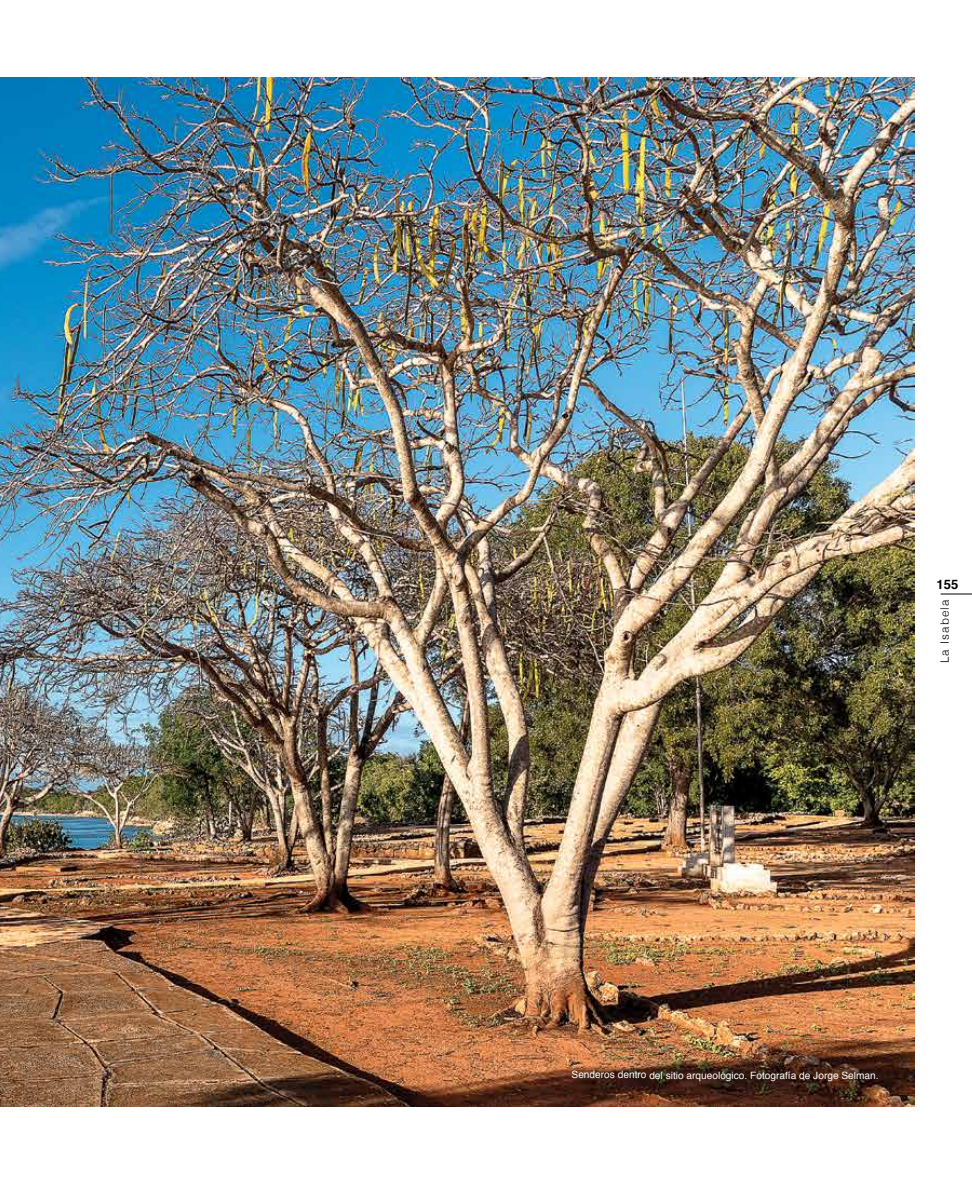
<style>
.page{position:relative;width:972px;height:1188px;background:#fff}
.page>*{position:absolute;margin:0;border:0;box-sizing:border-box;transform-origin:0 0}
.t1{font:700 13.05px "Helvetica";color:#000}
.t2{font:300 11.55px "Helvetica";letter-spacing:.09em;color:#000}
.t3{font:10.2px "Helvetica";letter-spacing:-.005em;color:#fff}
</style>
<div class="page">
<hr style="left:941px;top:594px;width:31px;height:1px;background:#000">
<img style="left:0;top:78px;width:915px;height:1028px">
<p class="t1" style="left:937px;top:574px;width:23px">155</p>
<p class="t2" style="left:935px;top:663px;width:65px;rotate:-90deg">La Isabela</p>
<p class="t3" style="left:572px;top:1067px;width:309px">Senderos dentro del sitio arqueológico. Fotografía de Jorge Selman.</p>
</div>
